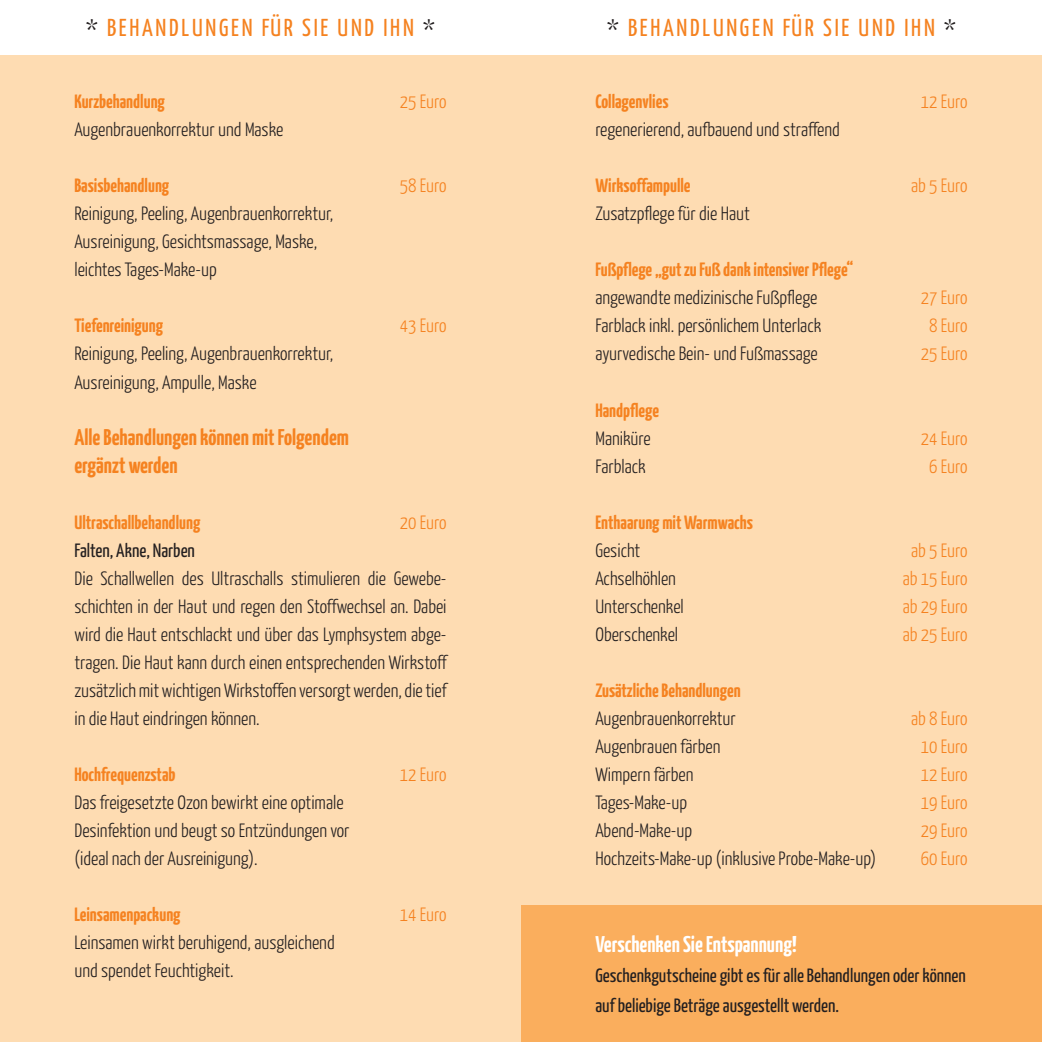
<style>
.page{position:relative;width:1042px;height:1042px;background:#fedcb2}
.page>*{position:absolute;margin:0;border:0;box-sizing:border-box;transform-origin:0 0}
.t1{font:24.5px "Yanone Kaffeesatz";letter-spacing:.11em;color:#f58220}
.t2{font:700 22.75px "Yanone Kaffeesatz";color:#f58220}
.t3{font:700 22.75px "Yanone Kaffeesatz";color:#fff}
.t4{font:300 19.25px/28px "Yanone Kaffeesatz";color:#231f20;text-align:justify}
.t5{font:700 19.25px "Yanone Kaffeesatz";color:#f58220}
.t6{font:300 19.25px "Yanone Kaffeesatz";color:#f58220}
.t7{font:19.25px/29.9px "Yanone Kaffeesatz";color:#231f20}
.s1{color:#231f20}
</style>
<div class="page">
<div style="left:0;top:0;width:1042px;height:55px;background:#fff"></div>
<div style="left:521px;top:905px;width:521px;height:137px;background:#faae5d"></div>
<p class="t1" style="left:86px;top:13px;width:350px"><span class="s1">*</span> BEHANDLUNGEN FÜR SIE UND IHN <span class="s1">*</span></p>
<p class="t1" style="left:607px;top:13px;width:350px"><span class="s1">*</span> BEHANDLUNGEN FÜR SIE UND IHN <span class="s1">*</span></p>
<p class="t5" style="left:74px;top:90px;width:92px">Kurzbehandlung</p>
<p class="t6" style="left:400px;top:90px;width:48px">25 Euro</p>
<p class="t4" style="left:74px;top:115px;width:210px">Augenbrauenkorrektur und Maske</p>
<p class="t5" style="left:74px;top:174px;width:96px">Basisbehandlung</p>
<p class="t6" style="left:400px;top:174px;width:48px">58 Euro</p>
<p class="t4" style="left:74px;top:199px;width:260px">Reinigung, Peeling, Augenbrauenkorrektur,</p>
<p class="t4" style="left:74px;top:227px;width:244px">Ausreinigung, Gesichtsmassage, Maske,</p>
<p class="t4" style="left:74px;top:255px;width:144px">leichtes Tages-Make-up</p>
<p class="t5" style="left:74px;top:314px;width:90px">Tiefenreinigung</p>
<p class="t6" style="left:400px;top:314px;width:48px">43 Euro</p>
<p class="t4" style="left:74px;top:339px;width:260px">Reinigung, Peeling, Augenbrauenkorrektur,</p>
<p class="t4" style="left:74px;top:367px;width:184px">Ausreinigung, Ampulle, Maske</p>
<p class="t2" style="left:74px;top:423px;width:276px">Alle Behandlungen können mit Folgendem</p>
<p class="t2" style="left:74px;top:451px;width:105px">ergänzt werden</p>
<p class="t5" style="left:74px;top:510px;width:127px">Ultraschallbehandlung</p>
<p class="t6" style="left:400px;top:510px;width:48px">20 Euro</p>
<p class="t7" style="left:74px;top:534px;width:122px">Falten, Akne, Narben</p>
<p class="t4" style="left:74px;top:563px;width:374px">Die Schallwellen des Ultraschalls stimulieren die Gewebe&shy;schichten in der Haut und regen den Stoffwechsel an. Dabei wird die Haut entschlackt und über das Lymphsystem abge&shy;tragen. Die Haut kann durch einen entsprechenden Wirkstoff zusätzlich mit wichtigen Wirkstoffen versorgt werden, die tief in die Haut eindringen können.</p>
<p class="t5" style="left:74px;top:762px;width:103px">Hochfrequenzstab</p>
<p class="t6" style="left:400px;top:762px;width:48px">12 Euro</p>
<p class="t4" style="left:74px;top:787px;width:271px">Das freigesetzte Ozon bewirkt eine optimale</p>
<p class="t4" style="left:74px;top:815px;width:277px">Desinfektion und beugt so Entzündungen vor</p>
<p class="t4" style="left:74px;top:843px;width:185px">(ideal nach der Ausreinigung).</p>
<p class="t5" style="left:74px;top:902px;width:108px">Leinsamenpackung</p>
<p class="t6" style="left:400px;top:902px;width:48px">14 Euro</p>
<p class="t4" style="left:74px;top:927px;width:262px">Leinsamen wirkt beruhigend, ausgleichend</p>
<p class="t4" style="left:74px;top:955px;width:161px">und spendet Feuchtigkeit.</p>
<p class="t5" style="left:595px;top:90px;width:75px">Collagenvlies</p>
<p class="t6" style="left:921px;top:90px;width:48px">12 Euro</p>
<p class="t4" style="left:595px;top:115px;width:246px">regenerierend, aufbauend und straffend</p>
<p class="t5" style="left:595px;top:174px;width:97px">Wirksoffampulle</p>
<p class="t6" style="left:911px;top:174px;width:58px">ab 5 Euro</p>
<p class="t4" style="left:595px;top:199px;width:156px">Zusatzpflege für die Haut</p>
<p class="t5" style="left:595px;top:258px;width:260px">Fußpflege „gut zu Fuß dank intensiver Pflege“</p>
<p class="t4" style="left:595px;top:283px;width:223px">angewandte medizinische Fußpflege</p>
<p class="t6" style="left:921px;top:286px;width:48px">27 Euro</p>
<p class="t4" style="left:595px;top:311px;width:227px">Farblack inkl. persönlichem Unterlack</p>
<p class="t6" style="left:929px;top:314px;width:40px">8 Euro</p>
<p class="t4" style="left:595px;top:339px;width:224px">ayurvedische Bein- und Fußmassage</p>
<p class="t6" style="left:921px;top:342px;width:48px">25 Euro</p>
<p class="t5" style="left:595px;top:398px;width:65px">Handpflege</p>
<p class="t4" style="left:595px;top:423px;width:57px">Maniküre</p>
<p class="t6" style="left:921px;top:426px;width:48px">24 Euro</p>
<p class="t4" style="left:595px;top:451px;width:52px">Farblack</p>
<p class="t6" style="left:929px;top:454px;width:40px">6 Euro</p>
<p class="t5" style="left:595px;top:510px;width:159px">Enthaarung mit Warmwachs</p>
<p class="t4" style="left:595px;top:535px;width:46px">Gesicht</p>
<p class="t6" style="left:911px;top:538px;width:58px">ab 5 Euro</p>
<p class="t4" style="left:595px;top:563px;width:82px">Achselhöhlen</p>
<p class="t6" style="left:903px;top:566px;width:66px">ab 15 Euro</p>
<p class="t4" style="left:595px;top:591px;width:90px">Unterschenkel</p>
<p class="t6" style="left:903px;top:594px;width:66px">ab 29 Euro</p>
<p class="t4" style="left:595px;top:619px;width:84px">Oberschenkel</p>
<p class="t6" style="left:903px;top:622px;width:66px">ab 25 Euro</p>
<p class="t5" style="left:595px;top:678px;width:147px">Zusätzliche Behandlungen</p>
<p class="t4" style="left:595px;top:703px;width:142px">Augenbrauenkorrektur</p>
<p class="t6" style="left:911px;top:706px;width:58px">ab 8 Euro</p>
<p class="t4" style="left:595px;top:731px;width:126px">Augenbrauen färben</p>
<p class="t6" style="left:921px;top:734px;width:48px">10 Euro</p>
<p class="t4" style="left:595px;top:759px;width:100px">Wimpern färben</p>
<p class="t6" style="left:921px;top:762px;width:48px">12 Euro</p>
<p class="t4" style="left:595px;top:787px;width:93px">Tages-Make-up</p>
<p class="t6" style="left:921px;top:790px;width:48px">19 Euro</p>
<p class="t4" style="left:595px;top:815px;width:98px">Abend-Make-up</p>
<p class="t6" style="left:921px;top:818px;width:48px">29 Euro</p>
<p class="t4" style="left:595px;top:843px;width:282px">Hochzeits-Make-up (inklusive Probe-Make-up)</p>
<p class="t6" style="left:921px;top:846px;width:48px">60 Euro</p>
<p class="t3" style="left:595px;top:930px;width:203px">Verschenken Sie Entspannung!</p>
<p class="t7" style="left:595px;top:960px;width:372px">Geschenkgutscheine gibt es für alle Behandlungen oder können auf beliebige Beträge ausgestellt werden.</p>
</div>
